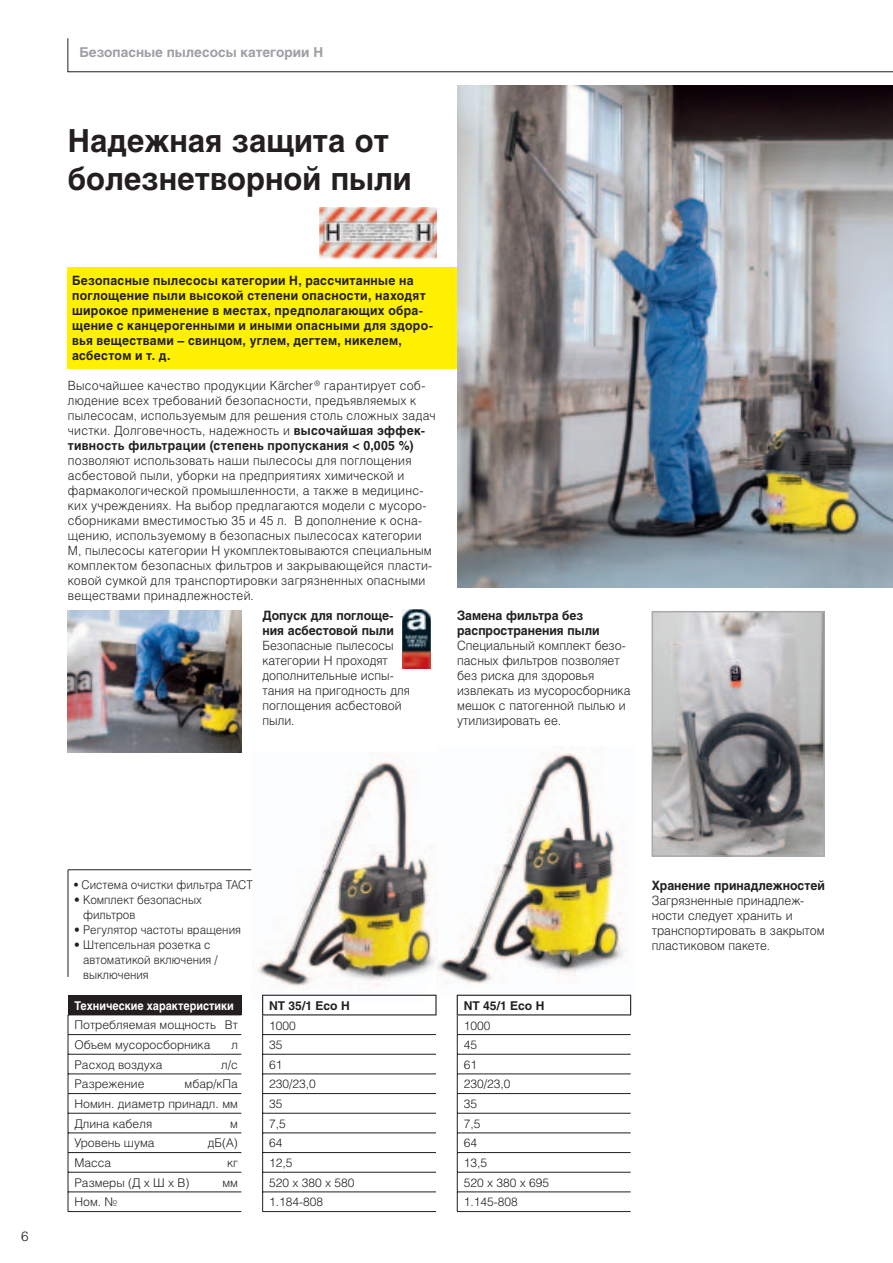
<style>
.page{position:relative;width:893px;height:1263px;background:#fff}
.page>*{position:absolute;margin:0;border:0;box-sizing:border-box;transform-origin:0 0}
.t1{font:700 31.5px/37.8px "Helios";color:#231f20}
.t2{font:700 13.5px "Helios";color:#9e9fa3}
.t3{font:300 13.5px "Helios";color:#231f20}
.t4{font:300 12.75px/15px "Helios";letter-spacing:.02em;color:#231f20;scale:.95 1}
.t5{font:300 12.75px/15px "Helios";color:#231f20;scale:.95 1}
.t6{font:700 12.75px/15px "Helios";letter-spacing:.025em;color:#231f20;scale:.95 1}
.t7{font:700 12.75px/15px "Helios";color:#231f20;scale:.95 1}
.t8{font:300 12px "Helios";color:#231f20}
.t9{font:300 12px/15px "Helios";color:#231f20;scale:.95 1}
.t10{font:700 12px "Helios";color:#fff;scale:.9 1}
.t11{font:700 12px "Helios";color:#231f20}
.s1{font-family:"Helvetica Neue LT"}
.s2{font-weight:700}
</style>
<div class="page">
<img style="left:457px;top:85px;width:435px;height:503px">
<img style="left:438px;top:753px;width:194px;height:245px">
<img style="left:257px;top:760px;width:181px;height:241px">
<div style="left:68px;top:268px;width:389px;height:101px;background:#fff101"></div>
<svg style="left:68px;top:38px;width:824px;height:34px"></svg>
<div style="left:68px;top:995px;width:173px;height:20px;background:#231f20"></div>
<hr style="left:68px;top:1015px;width:173px;height:1px;background:#231f20">
<hr style="left:68px;top:1034px;width:173px;height:1px;background:#231f20">
<hr style="left:68px;top:1054px;width:173px;height:1px;background:#231f20">
<hr style="left:68px;top:1074px;width:173px;height:1px;background:#231f20">
<hr style="left:68px;top:1093px;width:173px;height:1px;background:#231f20">
<hr style="left:68px;top:1113px;width:173px;height:1px;background:#231f20">
<hr style="left:68px;top:1133px;width:173px;height:1px;background:#231f20">
<hr style="left:68px;top:1152px;width:173px;height:1px;background:#231f20">
<hr style="left:68px;top:1172px;width:173px;height:1px;background:#231f20">
<hr style="left:68px;top:1192px;width:173px;height:1px;background:#231f20">
<svg style="left:68px;top:1015px;width:1px;height:196px"></svg>
<hr style="left:68px;top:1211px;width:173px;height:1px;background:#231f20">
<hr style="left:262px;top:1034px;width:174px;height:1px;background:#231f20">
<hr style="left:262px;top:1054px;width:174px;height:1px;background:#231f20">
<hr style="left:262px;top:1074px;width:174px;height:1px;background:#231f20">
<hr style="left:262px;top:1093px;width:174px;height:1px;background:#231f20">
<hr style="left:262px;top:1113px;width:174px;height:1px;background:#231f20">
<hr style="left:262px;top:1133px;width:174px;height:1px;background:#231f20">
<hr style="left:262px;top:1152px;width:174px;height:1px;background:#231f20">
<hr style="left:262px;top:1172px;width:174px;height:1px;background:#231f20">
<hr style="left:262px;top:1192px;width:174px;height:1px;background:#231f20">
<hr style="left:262px;top:1211px;width:174px;height:1px;background:#231f20">
<hr style="left:457px;top:1034px;width:173px;height:1px;background:#231f20">
<hr style="left:457px;top:1054px;width:173px;height:1px;background:#231f20">
<hr style="left:457px;top:1074px;width:173px;height:1px;background:#231f20">
<hr style="left:457px;top:1093px;width:173px;height:1px;background:#231f20">
<hr style="left:457px;top:1113px;width:173px;height:1px;background:#231f20">
<hr style="left:457px;top:1133px;width:173px;height:1px;background:#231f20">
<hr style="left:457px;top:1152px;width:173px;height:1px;background:#231f20">
<hr style="left:457px;top:1172px;width:173px;height:1px;background:#231f20">
<hr style="left:457px;top:1192px;width:173px;height:1px;background:#231f20">
<hr style="left:457px;top:1211px;width:173px;height:1px;background:#231f20">
<hr style="left:262px;top:995px;width:174px;height:1px;background:#231f20">
<svg style="left:262px;top:996px;width:1px;height:215px"></svg>
<svg style="left:435px;top:996px;width:1px;height:18px"></svg>
<hr style="left:262px;top:1014px;width:174px;height:1px;background:#231f20">
<hr style="left:456px;top:995px;width:175px;height:1px;background:#231f20">
<svg style="left:456px;top:996px;width:2px;height:215px"></svg>
<svg style="left:630px;top:996px;width:1px;height:18px"></svg>
<hr style="left:456px;top:1014px;width:175px;height:1px;background:#231f20">
<img style="left:319px;top:207px;width:117px;height:51px">
<img style="left:68px;top:611px;width:173px;height:142px">
<img style="left:654px;top:614px;width:167px;height:240px">
<div style="left:651px;top:611px;width:173px;height:246px;border:2px solid #a8a9ad"></div>
<hr style="left:68px;top:870px;width:1px;height:107px;background:#231f20">
<hr style="left:68px;top:870px;width:183px;height:1px;background:#231f20">
<img style="left:402px;top:610px;width:29px;height:58px">
<p class="t2" style="left:79px;top:47px;width:245px">Безопасные пылесосы категории H</p>
<h1 class="t1" style="left:68px;top:125px;width:345px">Надежная защита от болезнетворной пыли</h1>
<p class="t6" style="left:72px;top:274px;width:381px">Безопасные пылесосы категории H, рассчитанные на поглощение пыли высокой степени опасности, находят широкое применение в местах, предполагающих обра&shy;щение с канцерогенными и иными опасными для здоро&shy;вья веществами – свинцом, углем, дегтем, никелем, асбестом и т. д.</p>
<p class="t4" style="left:68px;top:379px;width:389px">Высочайшее качество продукции K<span class="s1">ä</span>rcher <sup>®</sup> гарантирует соб&shy;людение всех требований безопасности, предъявляемых к пылесосам, используемым для решения столь сложных задач чистки. Долговечность, надежность и <span class="s2">высочайшая эффек&shy;тивность фильтрации (степень пропускания &lt; 0,005 %)</span></p>
<p class="t4" style="left:68px;top:454px;width:385px">позволяют использовать наши пылесосы для поглощения асбестовой пыли, уборки на предприятиях химической и фармакологической промышленности, а также в медицинс&shy;ких учреждениях. На выбор предлагаются модели с мусоро&shy;сборниками вместимостью 35 и 45 л. В дополнение к осна&shy;щению, используемому в безопасных пылесосах категории M, пылесосы категории H укомплектовываются специальным комплектом безопасных фильтров и закрывающейся пласти&shy;ковой сумкой для транспортировки загрязненных опасными веществами принадлежностей.</p>
<p class="t7" style="left:262px;top:609px;width:140px">Допуск для поглоще&shy;ния асбестовой пыли</p>
<p class="t5" style="left:262px;top:639px;width:157px">Безопасные пылесосы категории H проходят дополнительные испы&shy;тания на пригодность для поглощения асбестовой пыли.</p>
<p class="t7" style="left:457px;top:609px;width:151px">Замена фильтра без распространения пыли</p>
<p class="t5" style="left:457px;top:639px;width:184px">Специальный комплект безо&shy;пасных фильтров позволяет без риска для здоровья извлекать из мусоросборника мешок с патогенной пылью и утилизировать ее.</p>
<p class="t3" style="left:21px;top:1231px;width:9px">6</p>
<p class="t9" style="left:74px;top:879px;width:189px"><span class="s2">•</span> Система очистки фильтра TACT</p>
<p class="t9" style="left:83px;top:894px;width:126px;text-indent:-9px">• Комплект безопасных фильтров</p>
<p class="t9" style="left:74px;top:924px;width:177px">• Регулятор частоты вращения</p>
<p class="t9" style="left:83px;top:939px;width:143px;text-indent:-9px">• Штепсельная розетка с автоматикой включения / выключения</p>
<p class="t10" style="left:74px;top:1001px;width:179px">Технические характеристики</p>
<p class="t11" style="left:269px;top:1001px;width:82px">NT 35/1 Eco H</p>
<p class="t11" style="left:463px;top:1001px;width:82px">NT 45/1 Eco H</p>
<p class="t8" style="left:74px;top:1021px;width:165px">Потребляемая мощность Вт</p>
<p class="t8" style="left:269px;top:1021px;width:28px">1000</p>
<p class="t8" style="left:463px;top:1021px;width:28px">1000</p>
<p class="t8" style="left:74px;top:1040px;width:137px">Объем мусоросборника</p>
<p class="t8" style="left:231px;top:1040px;width:8px">л</p>
<p class="t8" style="left:269px;top:1040px;width:15px">35</p>
<p class="t8" style="left:463px;top:1040px;width:15px">45</p>
<p class="t8" style="left:74px;top:1060px;width:90px">Расход воздуха</p>
<p class="t8" style="left:221px;top:1060px;width:18px">л/с</p>
<p class="t8" style="left:269px;top:1060px;width:15px">61</p>
<p class="t8" style="left:463px;top:1060px;width:15px">61</p>
<p class="t8" style="left:74px;top:1080px;width:72px">Разрежение</p>
<p class="t8" style="left:184px;top:1080px;width:55px">мбар/кПа</p>
<p class="t8" style="left:269px;top:1080px;width:48px">230/23,0</p>
<p class="t8" style="left:463px;top:1080px;width:48px">230/23,0</p>
<p class="t8" style="left:74px;top:1099px;width:165px">Номин. диаметр принадл. мм</p>
<p class="t8" style="left:269px;top:1099px;width:15px">35</p>
<p class="t8" style="left:463px;top:1099px;width:15px">35</p>
<p class="t8" style="left:74px;top:1119px;width:79px">Длина кабеля</p>
<p class="t8" style="left:230px;top:1119px;width:9px">м</p>
<p class="t8" style="left:269px;top:1119px;width:18px">7,5</p>
<p class="t8" style="left:463px;top:1119px;width:18px">7,5</p>
<p class="t8" style="left:74px;top:1139px;width:82px">Уровень шума</p>
<p class="t8" style="left:208px;top:1139px;width:32px">дБ(А)</p>
<p class="t8" style="left:269px;top:1139px;width:15px">64</p>
<p class="t8" style="left:463px;top:1139px;width:15px">64</p>
<p class="t8" style="left:74px;top:1158px;width:38px">Масса</p>
<p class="t8" style="left:227px;top:1158px;width:12px">кг</p>
<p class="t8" style="left:269px;top:1158px;width:25px">12,5</p>
<p class="t8" style="left:463px;top:1158px;width:25px">13,5</p>
<p class="t8" style="left:74px;top:1178px;width:116px">Размеры (Д x Ш x В)</p>
<p class="t8" style="left:222px;top:1178px;width:17px">мм</p>
<p class="t8" style="left:269px;top:1178px;width:87px">520 x 380 x 580</p>
<p class="t8" style="left:463px;top:1178px;width:87px">520 x 380 x 695</p>
<p class="t8" style="left:74px;top:1198px;width:45px">Ном. №</p>
<p class="t8" style="left:269px;top:1198px;width:56px">1.184-808</p>
<p class="t8" style="left:463px;top:1198px;width:56px">1.145-808</p>
<p class="t7" style="left:651px;top:879px;width:184px">Хранение принадлежностей</p>
<p class="t5" style="left:651px;top:894px;width:183px">Загрязненные принадлеж&shy;ности следует хранить и транспортировать в закрытом пластиковом пакете.</p>
</div>
